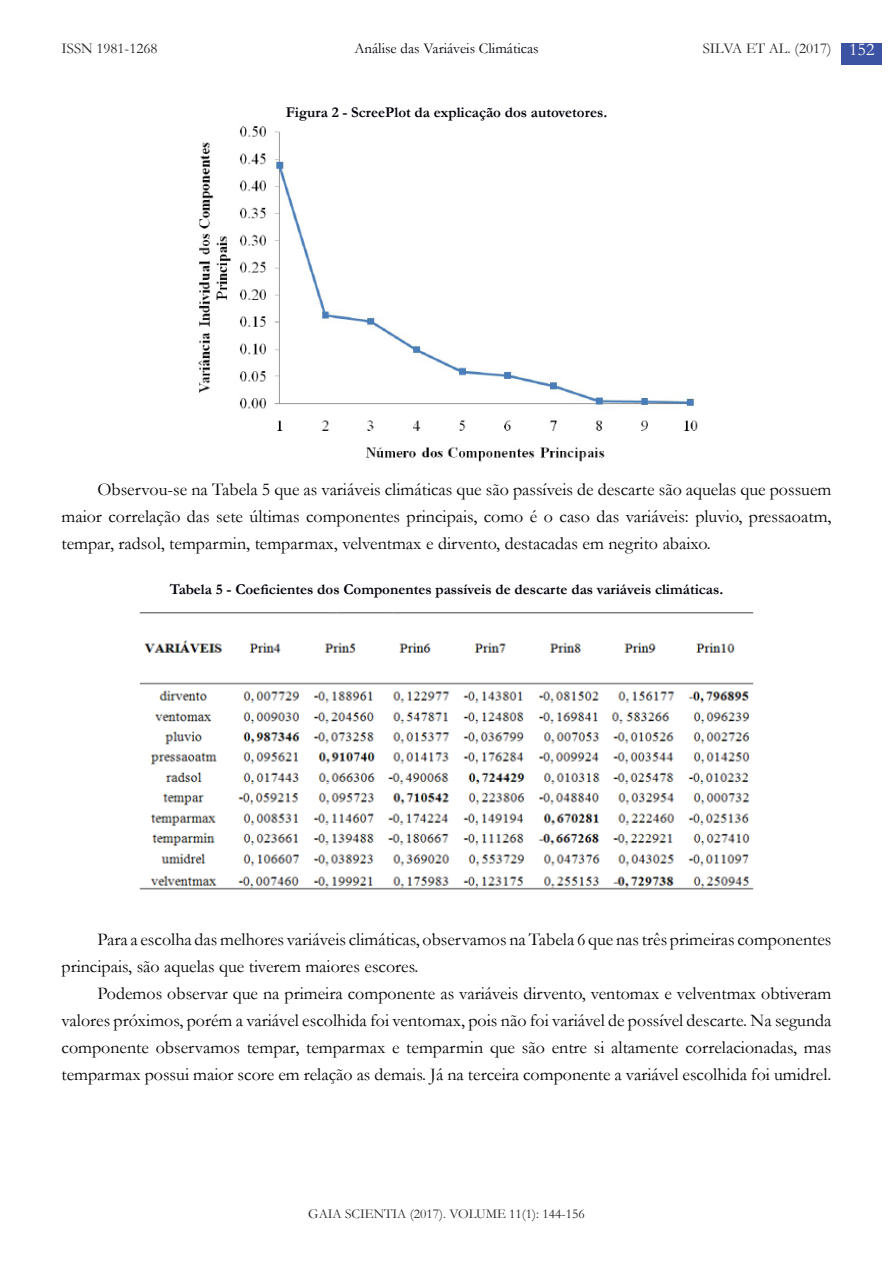
<style>
.page{position:relative;width:893px;height:1263px;background:#fff}
.page>*{position:absolute;margin:0;border:0;box-sizing:border-box;transform-origin:0 0}
.Body_text{font:18px/27px "Garamond";color:#000;text-align:justify}
.Tabela{font:700 15px "Garamond";color:#00000a}
.t1{font:15px "Garamond";color:#231f20}
.t2{font:15px "Garamond";color:#00000a}
.t3{font:13.5px "Garamond";color:#231f20}
.s1{font-size:18px;color:#fff}
</style>
<div class="page">
<div style="left:842px;top:44px;width:40px;height:21px;background:#3c53a3"></div>
<img style="left:139px;top:611px;width:615px;height:279px">
<img style="left:198px;top:126px;width:500px;height:336px">
<p class="t2" style="left:354px;top:40px;width:186px">Análise das Variáveis Climáticas</p>
<p class="t1" style="left:62px;top:40px;width:97px">ISSN 1981-1268</p>
<p class="t1" style="left:703px;top:40px;width:173px">SILVA ET AL. (2017) <span class="s1">152</span></p>
<p class="Tabela" style="left:286px;top:103px;width:323px">Figura 2 - ScreePlot da explicação dos autovetores.</p>
<p class="Body_text" style="left:62px;top:475px;width:771px;text-indent:36px">Observou-se na Tabela 5 que as variáveis climáticas que são passíveis de descarte são aquelas que possuem maior correlação das sete últimas componentes principais, como é o caso das variáveis: pluvio, pressaoatm, tempar, radsol, temparmin, temparmax, velventmax e dirvento, destacadas em negrito abaixo.</p>
<p class="Tabela" style="left:170px;top:580px;width:555px">Tabela 5 - Coeficientes dos Componentes passíveis de descarte das variáveis climáticas.</p>
<p class="Body_text" style="left:62px;top:925px;width:771px;text-indent:36px">Para a escolha das melhores variáveis climáticas, observamos na Tabela 6 que nas três primeiras componentes principais, são aquelas que tiverem maiores escores.</p>
<p class="Body_text" style="left:62px;top:979px;width:771px;text-indent:36px">Podemos observar que na primeira componente as variáveis dirvento, ventomax e velventmax obtiveram valores próximos, porém a variável escolhida foi ventomax, pois não foi variável de possível descarte. Na segunda componente observamos tempar, temparmax e temparmin que são entre si altamente correlacionadas, mas temparmax possui maior score em relação as demais. Já na terceira componente a variável escolhida foi umidrel.</p>
<p class="t3" style="left:308px;top:1205px;width:278px">GAIA SCIENTIA (2017). VOLUME 11(1): 144-156</p>
</div>
